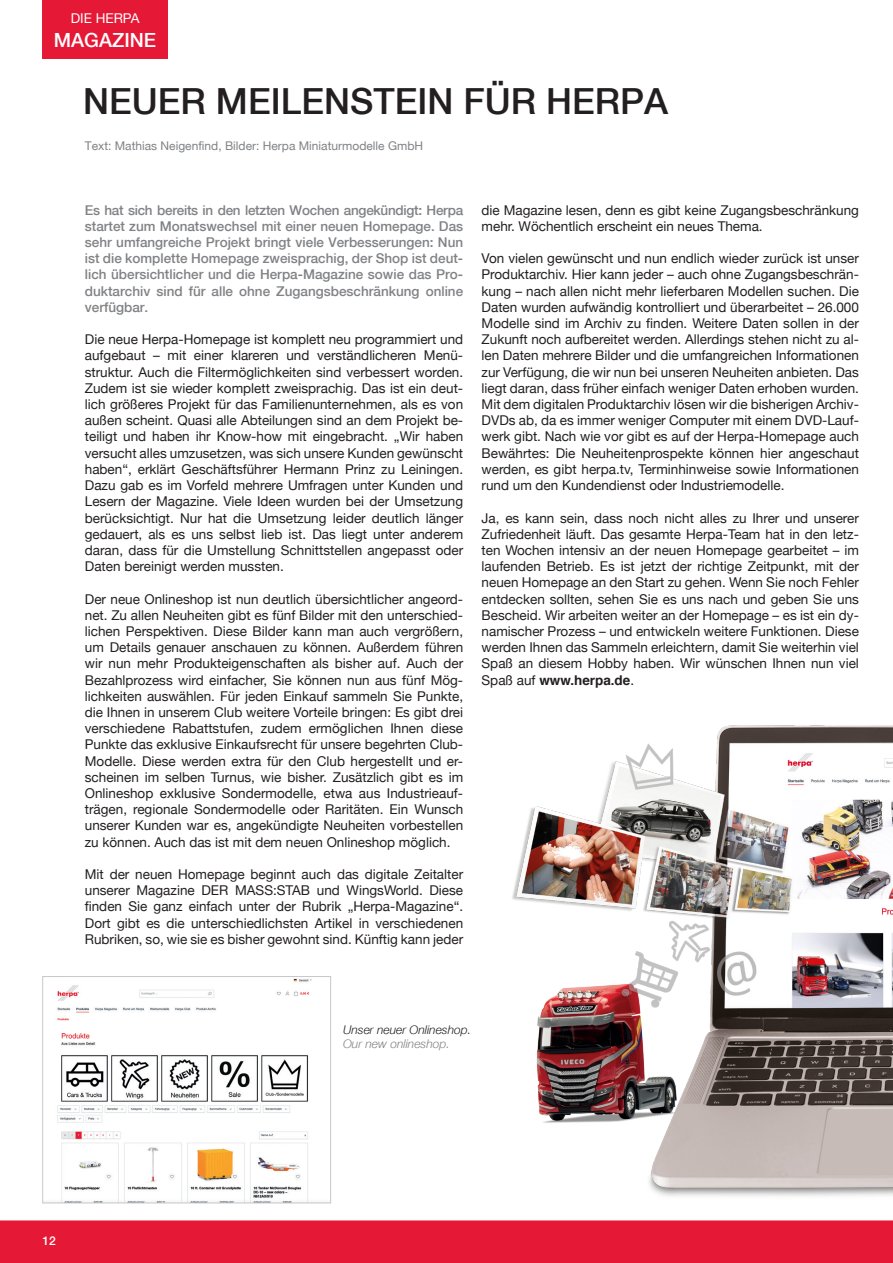
<style>
.page{position:relative;width:893px;height:1263px;background:#fff}
.page>*{position:absolute;margin:0;border:0;box-sizing:border-box;transform-origin:0 0}
.Headline_1{font:500 36px "Helvetica Neue";color:#231f20}
.t1{font:500 19.5px "Helvetica Neue";color:#fff}
.Fliesstext{font:13.5px/16.2px "Helvetica Neue";color:#231f20;text-align:justify}
.Copy{font:500 13.5px/16.2px "Helvetica Neue";color:#808285;text-align:justify}
.t2{font:13.5px "Helvetica Neue";color:#fff}
.Redaktionsangaben{font:12px "Helvetica Neue";color:#808285}
.Bildunterschrift{font:italic 300 12px "Helvetica Neue";color:#231f20}
.Bildunterschrift-2{font:italic 300 12px "Helvetica Neue";color:#808285}
.t3{font:500 12px "Helvetica Neue";color:#fff}
.s1{font-family:"Helvetica";font-weight:700}
</style>
<div class="page">
<img style="left:512px;top:725px;width:381px;height:471px">
<img style="left:57px;top:979px;width:255px;height:222px">
<div style="left:43px;top:976px;width:288px;height:227px;border:1px solid #c7c8ca"></div>
<div style="left:0;top:1220px;width:893px;height:43px;background:#e51836"></div>
<div style="left:43px;top:0;width:125px;height:58px;background:#e51836"></div>
<p class="t2" style="left:71px;top:9px;width:70px">DIE HERPA</p>
<h2 class="t1" style="left:54px;top:28px;width:104px">MAGAZINE</h2>
<p class="Headline_1" style="left:83px;top:80px;width:586px">NEUER MEILENSTEIN FÜR HERPA</p>
<p class="Redaktionsangaben" style="left:85px;top:138px;width:340px">Text: Mathias Neigenfind, Bilder: Herpa Miniaturmodelle GmbH</p>
<p class="Copy" style="left:85px;top:202px;width:380px">Es hat sich bereits in den letzten Wochen angekündigt: Herpa startet zum Monatswechsel mit einer neuen Homepage. Das sehr umfangreiche Projekt bringt viele Verbesserungen: Nun ist die komplette Homepage zweisprachig, der Shop ist deut&shy;lich übersichtlicher und die Herpa-Magazine sowie das Pro&shy;duktarchiv sind für alle ohne Zugangsbeschränkung online verfügbar.</p>
<p class="Fliesstext" style="left:482px;top:203px;width:379px">die Magazine lesen, denn es gibt keine Zugangsbeschränkung mehr. Wöchentlich erscheint ein neues Thema.</p>
<p class="Fliesstext" style="left:482px;top:251px;width:379px">Von vielen gewünscht und nun endlich wieder zurück ist unser Produktarchiv. Hier kann jeder – auch ohne Zugangsbeschrän&shy;kung – nach allen nicht mehr lieferbaren Modellen suchen. Die Daten wurden aufwändig kontrolliert und überarbeitet – 26.000<br>Modelle sind im Archiv zu finden. Weitere Daten sollen in der Zukunft noch aufbereitet werden. Allerdings stehen nicht zu al&shy;len Daten mehrere Bilder und die umfangreichen Informationen zur Verfügung, die wir nun bei unseren Neuheiten anbieten. Das liegt daran, dass früher einfach weniger Daten erhoben wurden.<br>Mit dem digitalen Produktarchiv lösen wir die bisherigen Archiv-DVDs ab, da es immer weniger Computer mit einem DVD-Lauf&shy;werk gibt. Nach wie vor gibt es auf der Herpa-Homepage auch Bewährtes: Die Neuheitenprospekte können hier angeschaut werden, es gibt herpa.tv, Terminhinweise sowie Informationen rund um den Kundendienst oder Industriemodelle.</p>
<p class="Fliesstext" style="left:482px;top:510px;width:379px">Ja, es kann sein, dass noch nicht alles zu Ihrer und unserer Zufriedenheit läuft. Das gesamte Herpa-Team hat in den letz&shy;ten Wochen intensiv an der neuen Homepage gearbeitet – im laufenden Betrieb. Es ist jetzt der richtige Zeitpunkt, mit der neuen Homepage an den Start zu gehen. Wenn Sie noch Fehler entdecken sollten, sehen Sie es uns nach und geben Sie uns Bescheid. Wir arbeiten weiter an der Homepage – es ist ein dy&shy;namischer Prozess – und entwickeln weitere Funktionen. Diese werden Ihnen das Sammeln erleichtern, damit Sie weiterhin viel Spaß an diesem Hobby haben. Wir wünschen Ihnen nun viel Spaß auf <span class="s1">www.herpa.de</span>.</p>
<p class="Fliesstext" style="left:85px;top:332px;width:380px">Die neue Herpa-Homepage ist komplett neu programmiert und aufgebaut – mit einer klareren und verständlicheren Menü&shy;struktur. Auch die Filtermöglichkeiten sind verbessert worden.<br>Zudem ist sie wieder komplett zweisprachig. Das ist ein deut&shy;lich größeres Projekt für das Familienunternehmen, als es von außen scheint. Quasi alle Abteilungen sind an dem Projekt be&shy;teiligt und haben ihr Know-how mit eingebracht. „Wir haben versucht alles umzusetzen, was sich unsere Kunden gewünscht haben“, erklärt Geschäftsführer Hermann Prinz zu Leiningen.<br>Dazu gab es im Vorfeld mehrere Umfragen unter Kunden und Lesern der Magazine. Viele Ideen wurden bei der Umsetzung berücksichtigt. Nur hat die Umsetzung leider deutlich länger gedauert, als es uns selbst lieb ist. Das liegt unter anderem daran, dass für die Umstellung Schnittstellen angepasst oder Daten bereinigt werden mussten.</p>
<p class="Fliesstext" style="left:85px;top:591px;width:380px">Der neue Onlineshop ist nun deutlich übersichtlicher angeord&shy;net. Zu allen Neuheiten gibt es fünf Bilder mit den unterschied&shy;lichen Perspektiven. Diese Bilder kann man auch vergrößern, um Details genauer anschauen zu können. Außerdem führen wir nun mehr Produkteigenschaften als bisher auf. Auch der Bezahlprozess wird einfacher, Sie können nun aus fünf Mög&shy;lichkeiten auswählen. Für jeden Einkauf sammeln Sie Punkte, die Ihnen in unserem Club weitere Vorteile bringen: Es gibt drei verschiedene Rabattstufen, zudem ermöglichen Ihnen diese Punkte das exklusive Einkaufsrecht für unsere begehrten Club-Modelle. Diese werden extra für den Club hergestellt und er&shy;scheinen im selben Turnus, wie bisher. Zusätzlich gibt es im Onlineshop exklusive Sondermodelle, etwa aus Industrieauf&shy;trägen, regionale Sondermodelle oder Raritäten. Ein Wunsch unserer Kunden war es, angekündigte Neuheiten vorbestellen zu können. Auch das ist mit dem neuen Onlineshop möglich.</p>
<p class="Fliesstext" style="left:85px;top:867px;width:380px">Mit der neuen Homepage beginnt auch das digitale Zeitalter unserer Magazine DER MASS:STAB und WingsWorld. Diese finden Sie ganz einfach unter der Rubrik „Herpa-Magazine“.<br>Dort gibt es die unterschiedlichsten Artikel in verschiedenen Rubriken, so, wie sie es bisher gewohnt sind. Künftig kann jeder</p>
<p class="t3" style="left:43px;top:1233px;width:15px">12</p>
<p class="Bildunterschrift" style="left:343px;top:1022px;width:130px">Unser neuer Onlineshop.</p>
<p class="Bildunterschrift-2" style="left:343px;top:1037px;width:108px">Our new onlineshop.</p>
</div>
